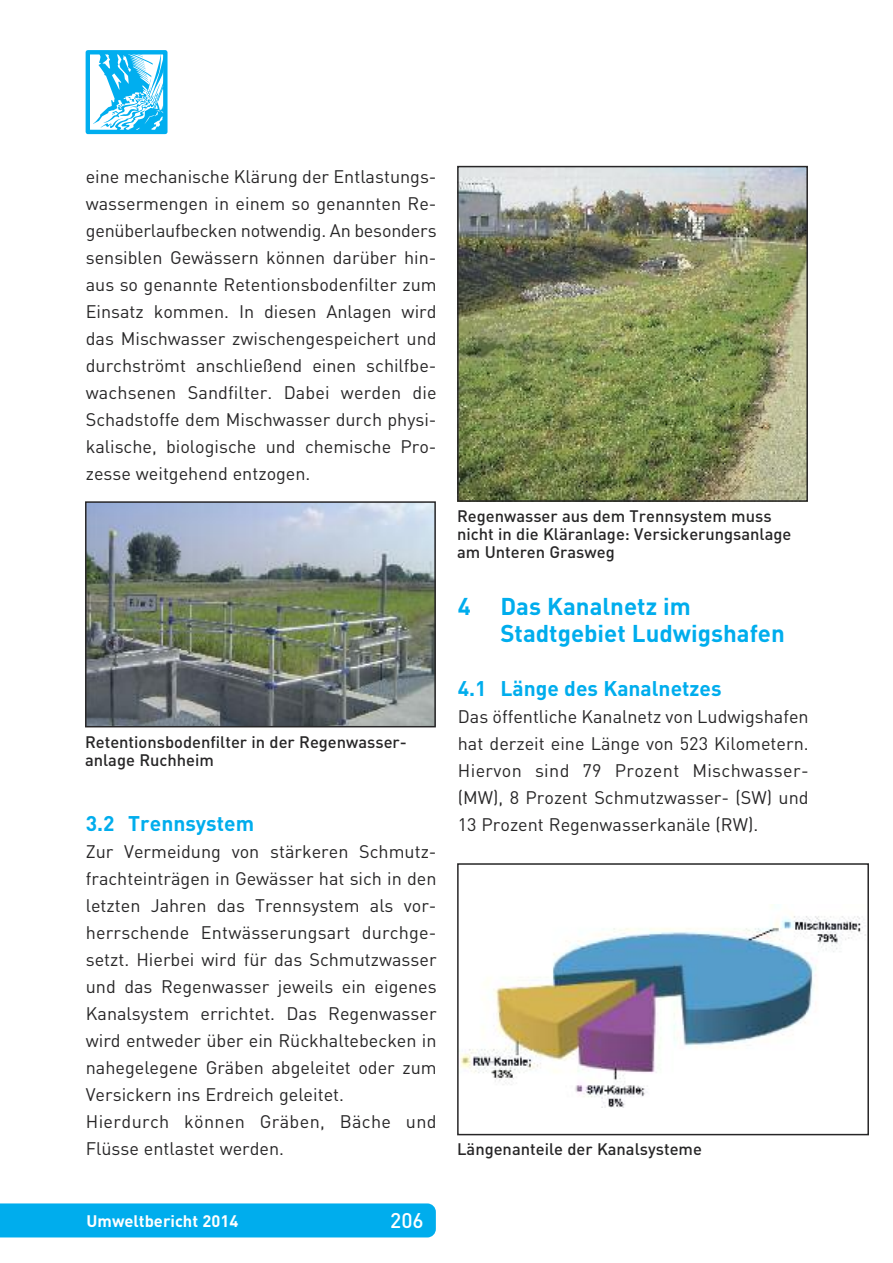
<style>
.page{position:relative;width:893px;height:1263px;background:#fff}
.page>*{position:absolute;margin:0;border:0;box-sizing:border-box;transform-origin:0 0}
.t1{font:700 24px/27px "DIN Offc";color:#00aded}
.t2{font:700 21px "DIN Offc";color:#00aded}
.t3{font:500 21px "DIN Offc";color:#fff}
.t4{font:18px/27px "DIN Offc";color:#272627;text-align:justify}
.t5{font:500 16.5px/18px "DIN Offc";color:#272627}
.t6{font:700 16.5px "DIN Offc";color:#fff}
</style>
<div class="page">
<div style="left:0;top:1203px;width:436px;height:34px;background:#00aded"></div>
<svg style="left:93px;top:55px;width:70px;height:74px"></svg>
<div style="left:86px;top:50px;width:82px;height:84px;border:4px solid #00aeef"></div>
<img style="left:88px;top:504px;width:345px;height:220px">
<div style="left:85px;top:501px;width:351px;height:226px;border:2px solid #272627"></div>
<img style="left:460px;top:169px;width:345px;height:330px">
<div style="left:457px;top:166px;width:351px;height:336px;border:2px solid #272627"></div>
<img style="left:460px;top:905px;width:406px;height:203px">
<div style="left:457px;top:863px;width:412px;height:272px;border:2px solid #272627"></div>
<p class="t4" style="left:86px;top:163px;width:352px">eine mechanische Klärung der Entlastungs&shy;wassermengen in einem so genannten Re&shy;genüberlaufbecken notwendig. An besonders sensiblen Gewässern können darüber hin&shy;aus so genannte Retentionsbodenfilter zum Einsatz kommen. In diesen Anlagen wird das Mischwasser zwischengespeichert und durchströmt anschließend einen schilfbe&shy;wachsenen Sandfilter. Dabei werden die Schadstoffe dem Mischwasser durch physi&shy;kalische, biologische und chemische Pro&shy;zesse weitgehend entzogen.</p>
<p class="t5" style="left:85px;top:732px;width:323px">Retentionsbodenfilter in der Regenwasser&shy;anlage Ruchheim</p>
<p class="t2" style="left:86px;top:810px;width:170px">3.2 Trennsystem</p>
<p class="t4" style="left:86px;top:838px;width:352px;text-align:left">Zur Vermeidung von stärkeren Schmutz&shy;frachteinträgen in Gewässer hat sich in den letzten Jahren das Trennsystem als vor&shy;herrschende Entwässerungsart durchge&shy;setzt. Hierbei wird für das Schmutzwasser und das Regenwasser jeweils ein eigenes Kanalsystem errichtet. Das Regenwasser wird entweder über ein Rückhaltebecken in nahegelegene Gräben abgeleitet oder zum Versickern ins Erdreich geleitet.<br>Hierdurch können Gräben, Bäche und Flüsse entlastet werden.</p>
<p class="t5" style="left:457px;top:507px;width:336px">Regenwasser aus dem Trennsystem muss nicht in die Kläranlage: Versickerungsanlage am Unteren Grasweg</p>
<h1 class="t1" style="left:500px;top:592px;width:286px;text-indent:-43px">4 Das Kanalnetz im<br>Stadtgebiet Ludwigshafen</h1>
<p class="t2" style="left:458px;top:675px;width:265px">4.1 Länge des Kanalnetzes</p>
<p class="t4" style="left:458px;top:703px;width:352px">Das öffentliche Kanalnetz von Ludwigshafen hat derzeit eine Länge von 523 Kilometern.<br>Hiervon sind 79 Prozent Mischwasser-(MW), 8 Prozent Schmutzwasser- (SW) und 13 Prozent Regenwasserkanäle (RW).</p>
<p class="t5" style="left:457px;top:1140px;width:246px">Längenanteile der Kanalsysteme</p>
<p class="t6" style="left:87px;top:1210px;width:153px">Umweltbericht 2014</p>
<p class="t3" style="left:390px;top:1207px;width:35px">206</p>
</div>
